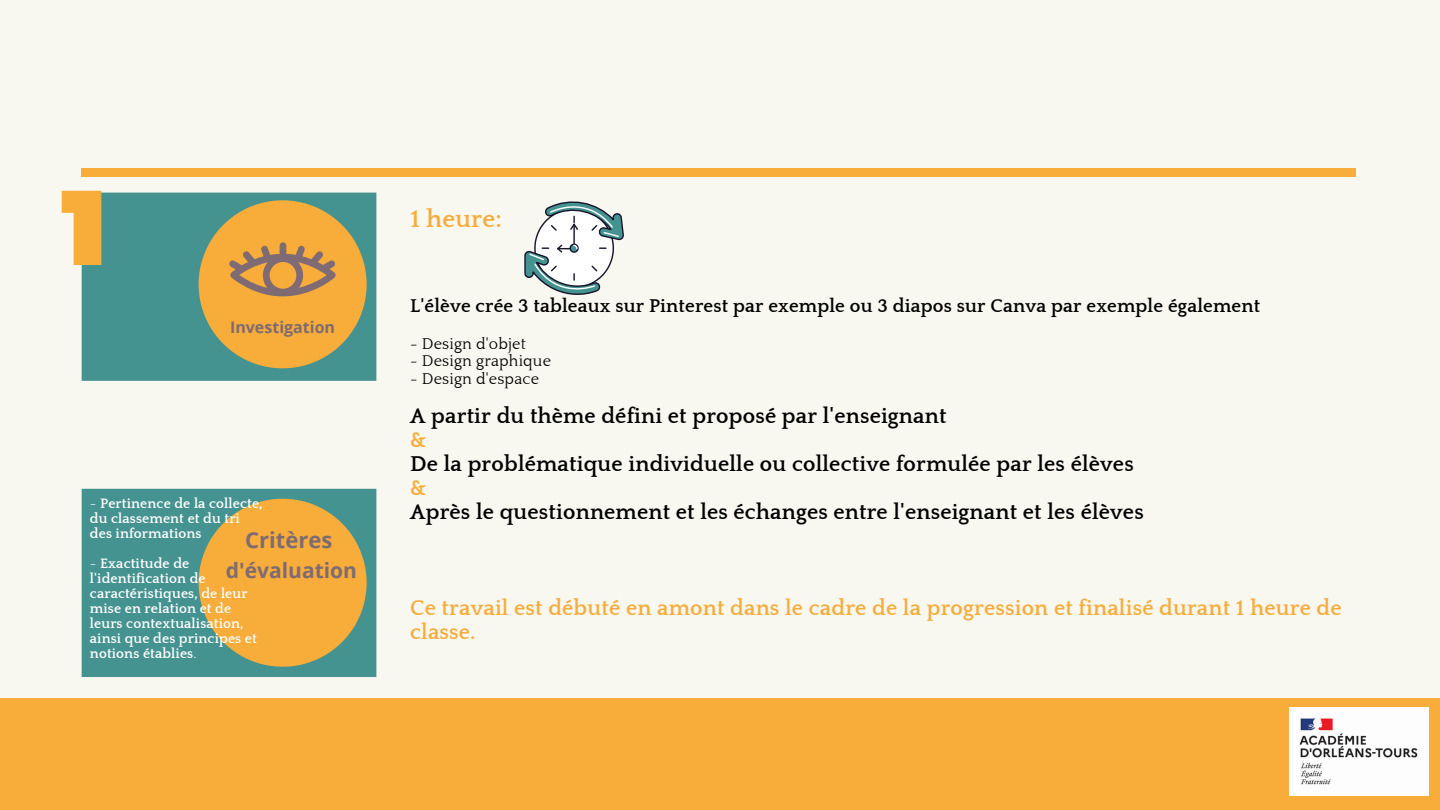
<style>
.page{position:relative;width:1440px;height:810px;background:#f8f7f0}
.page>*{position:absolute;margin:0;border:0;box-sizing:border-box;transform-origin:0 0}
.t1{font:700 25px "Quattrocento";letter-spacing:.01em;color:#f8ac39}
.t2{font:700 22px "Quattrocento";letter-spacing:.01em;color:#000}
.t3{font:700 22px/24px "Quattrocento";letter-spacing:.01em;color:#f8ac39}
.t4{font:700 22px "Open Sans";color:#7e6b73}
.t5{font:700 21px "Open Sans";color:#7e6b73}
.t6{font:700 19px "Quattrocento";letter-spacing:.01em;color:#000}
.t7{font:16px "Quattrocento";letter-spacing:.01em;color:#000}
.t8{font:700 16px "Open Sans";color:#7e6b73}
.t9{font:700 14px/15px "Quattrocento";letter-spacing:.01em;color:#fff}
.s1{font-weight:400}
</style>
<div class="page">
<div style="left:0;top:698px;width:1440px;height:112px;background:#f8ac39"></div>
<div style="left:82px;top:193px;width:294px;height:188px;background:#459391"></div>
<svg style="left:199px;top:200px;width:168px;height:168px;background:#c7a150"></svg>
<div style="left:81px;top:168px;width:1275px;height:9px;background:#f8ac39"></div>
<svg style="left:62px;top:191px;width:39px;height:74px"></svg>
<div style="left:82px;top:489px;width:294px;height:188px;background:#459391"></div>
<svg style="left:199px;top:499px;width:168px;height:168px;background:#d1a64b"></svg>
<svg style="left:524px;top:201px;width:100px;height:94px"></svg>
<img style="left:1290px;top:707px;width:138px;height:89px">
<p class="t8" style="left:230px;top:316px;width:107px">Investigation</p>
<p class="t9" style="left:90px;top:496px;width:174px"><span class="s1">-</span> Pertinence de la collecte, du classement et du tri des informations</p>
<p class="t9" style="left:90px;top:556px;width:168px"><span class="s1">-</span> Exactitude de l'identification de caractéristiques, de leur mise en relation et de leurs contextualisation, ainsi que des principes et notions établies<span class="s1">.</span></p>
<p class="t4" style="left:245px;top:524px;width:89px">Critères</p>
<p class="t5" style="left:226px;top:555px;width:133px">d'évaluation</p>
<p class="t1" style="left:410px;top:206px;width:93px">1 heure:</p>
<p class="t6" style="left:410px;top:296px;width:851px">L'élève crée 3 tableaux sur Pinterest par exemple ou 3 diapos sur Canva par exemple également</p>
<p class="t7" style="left:410px;top:336px;width:117px">- Design d'objet</p>
<p class="t7" style="left:410px;top:353px;width:142px">- Design graphique</p>
<p class="t7" style="left:410px;top:370px;width:130px">- Design d'espace</p>
<p class="t2" style="left:410px;top:405px;width:538px">A partir du thème défini et proposé par l'enseignant</p>
<p class="t3" style="left:410px;top:429px;width:18px">&amp;</p>
<p class="t2" style="left:410px;top:453px;width:725px">De la problématique individuelle ou collective formulée par les élèves</p>
<p class="t3" style="left:410px;top:477px;width:18px">&amp;</p>
<p class="t2" style="left:410px;top:501px;width:735px">Après le questionnement et les échanges entre l'enseignant et les élèves</p>
<p class="t3" style="left:410px;top:597px;width:933px">Ce travail est débuté en amont dans le cadre de la progression et finalisé durant 1 heure de classe.</p>
</div>
